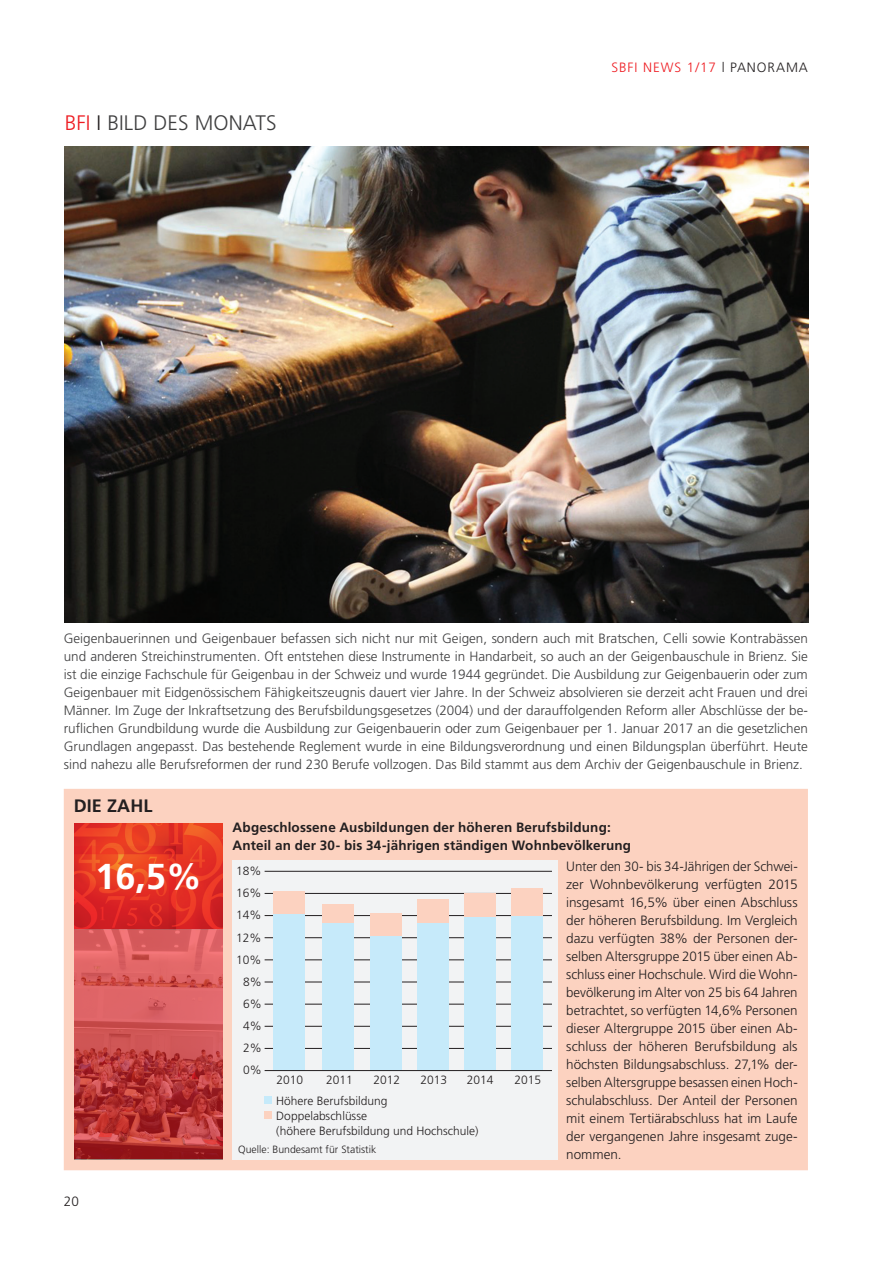
<style>
.page{position:relative;width:893px;height:1263px;background:#fff}
.page>*{position:absolute;margin:0;border:0;box-sizing:border-box;transform-origin:0 0}
.t1{font:700 36px "Frutiger LT Std";color:#fff}
.t2{font:300 21px "Frutiger LT Std";letter-spacing:.005em;color:#3e3e3f}
.t3{font:700 18px "Frutiger LT Std";letter-spacing:.005em;color:#231f20}
.t4{font:300 13.5px/18px "Frutiger LT Std";color:#3e3e3f;text-align:justify}
.t5{font:300 13.5px/18px "Frutiger LT Std";color:#231f20;text-align:justify}
.t6{font:700 13.5px/18px "Frutiger LT Std";letter-spacing:.01em;color:#231f20}
.t7{font:300 13.5px "Frutiger LT Std";letter-spacing:.07em;color:#ee1d23}
.t8{font:300 12px/14.5px "Frutiger LT Std";color:#231f20}
.t9{font:300 10.5px "Frutiger LT Std";color:#231f20}
.s1{color:#ee1d23}
.s2{color:#231f20}
</style>
<div class="page">
<img style="left:65px;top:147px;width:744px;height:476px">
<div style="left:65px;top:789px;width:742px;height:380px;background:#fcd2c0"></div>
<div style="left:64px;top:789px;width:744px;height:381px;border:2px solid #fcd2c0"></div>
<img style="left:75px;top:823px;width:148px;height:337px">
<div style="left:232px;top:860px;width:326px;height:300px;background:#f2f3f4"></div>
<hr style="left:265px;top:871px;width:287px;height:1px;background:#231f20">
<hr style="left:265px;top:893px;width:287px;height:1px;background:#231f20">
<hr style="left:265px;top:915px;width:287px;height:1px;background:#231f20">
<hr style="left:265px;top:937px;width:287px;height:1px;background:#231f20">
<hr style="left:265px;top:959px;width:287px;height:1px;background:#231f20">
<hr style="left:265px;top:982px;width:287px;height:1px;background:#231f20">
<hr style="left:265px;top:1004px;width:287px;height:1px;background:#231f20">
<hr style="left:265px;top:1026px;width:287px;height:1px;background:#231f20">
<hr style="left:265px;top:1048px;width:287px;height:1px;background:#231f20">
<div style="left:273px;top:913px;width:31px;height:157px;background:#c6eafa"></div>
<div style="left:322px;top:923px;width:32px;height:147px;background:#c6eafa"></div>
<div style="left:370px;top:935px;width:31px;height:135px;background:#c6eafa"></div>
<div style="left:417px;top:922px;width:31px;height:148px;background:#c6eafa"></div>
<div style="left:464px;top:917px;width:32px;height:153px;background:#c6eafa"></div>
<div style="left:511px;top:915px;width:32px;height:155px;background:#c6eafa"></div>
<div style="left:273px;top:891px;width:31px;height:22px;background:#fcd2c0"></div>
<div style="left:322px;top:904px;width:32px;height:19px;background:#fcd2c0"></div>
<div style="left:370px;top:913px;width:31px;height:22px;background:#fcd2c0"></div>
<div style="left:417px;top:899px;width:31px;height:23px;background:#fcd2c0"></div>
<div style="left:464px;top:893px;width:32px;height:24px;background:#fcd2c0"></div>
<div style="left:511px;top:888px;width:31px;height:27px;background:#fcd2c0"></div>
<hr style="left:265px;top:1070px;width:287px;height:1px;background:#231f20">
<div style="left:264px;top:1096px;width:7px;height:8px;background:#c6eafa"></div>
<div style="left:264px;top:1111px;width:8px;height:7px;background:#fcd2c0"></div>
<h2 class="t2" style="left:65px;top:111px;width:213px"><span class="s1">BFI</span> <span class="s2">I</span> BILD DES MONATS</h2>
<p class="t7" style="left:611px;top:60px;width:52px">SBFI News</p>
<p class="t5" style="left:687px;top:59px;width:62px"><span class="s1">1/17</span> l Panorama</p>
<p class="t4" style="left:64px;top:630px;width:746px">Geigenbauerinnen und Geigenbauer befassen sich nicht nur mit Geigen, sondern auch mit Bratschen, Celli sowie Kontrabässen und anderen Streichinstrumenten. Oft entstehen diese Instrumente in Handarbeit, so auch an der Geigenbauschule in Brienz. Sie ist die einzige Fachschule für Geigenbau in der Schweiz und wurde 1944 gegründet. Die Ausbildung zur Geigenbauerin oder zum Geigenbauer mit Eidgenössischem Fähigkeitszeugnis dauert vier Jahre. In der Schweiz absolvieren sie derzeit acht Frauen und drei Männer. Im Zuge der Inkraftsetzung des Berufsbildungsgesetzes (2004) und der darauffolgenden Reform aller Abschlüsse der be&shy;ruflichen Grundbildung wurde die Ausbildung zur Geigenbauerin oder zum Geigenbauer per 1. Januar 2017 an die gesetzlichen Grundlagen angepasst. Das bestehende Reglement wurde in eine Bildungsverordnung und einen Bildungsplan überführt. Heute sind nahezu alle Berufsreformen der rund 230 Berufe vollzogen. Das Bild stammt aus dem Archiv der Geigenbauschule in Brienz.</p>
<h3 class="t3" style="left:74px;top:795px;width:80px">DIE ZAHL</h3>
<p class="t6" style="left:233px;top:819px;width:400px">Abgeschlossene Ausbildungen der höheren Berufsbildung:<br>Anteil an der 30- bis 34-jährigen ständigen Wohnbevölkerung</p>
<p class="t5" style="left:64px;top:1193px;width:17px">20</p>
<h1 class="t1" style="left:95px;top:856px;width:109px">16,5%</h1>
<p class="t5" style="left:566px;top:857px;width:233px">Unter den 30- bis 34-Jährigen der Schwei&shy;zer Wohnbevölkerung verfügten 2015 insgesamt 16,5% über einen Abschluss der höheren Berufsbildung. Im Vergleich dazu verfügten 38% der Personen der&shy;selben Altersgruppe 2015 über einen Ab&shy;schluss einer Hochschule. Wird die Wohn&shy;bevölkerung im Alter von 25 bis 64 Jahren betrachtet, so verfügten 14,6% Personen dieser Altergruppe 2015 über einen Ab&shy;schluss der höheren Berufsbildung als höchsten Bildungsabschluss. 27,1% der&shy;selben Altersgruppe besassen einen Hoch&shy;schulabschluss. Der Anteil der Personen mit einem Tertiärabschluss hat im Laufe der vergangenen Jahre insgesamt zuge&shy;nommen.</p>
<p class="t8" style="left:236px;top:864px;width:27px">18%</p>
<p class="t8" style="left:236px;top:886px;width:27px">16%</p>
<p class="t8" style="left:236px;top:908px;width:27px">14%</p>
<p class="t8" style="left:236px;top:930px;width:27px">12%</p>
<p class="t8" style="left:236px;top:952px;width:27px">10%</p>
<p class="t8" style="left:243px;top:974px;width:20px">8%</p>
<p class="t8" style="left:243px;top:997px;width:20px">6%</p>
<p class="t8" style="left:243px;top:1019px;width:20px">4%</p>
<p class="t8" style="left:243px;top:1041px;width:20px">2%</p>
<p class="t8" style="left:243px;top:1063px;width:20px">0%</p>
<p class="t8" style="left:277px;top:1073px;width:28px">2010</p>
<p class="t8" style="left:326px;top:1073px;width:28px">2011</p>
<p class="t8" style="left:373px;top:1073px;width:28px">2012</p>
<p class="t8" style="left:420px;top:1073px;width:28px">2013</p>
<p class="t8" style="left:467px;top:1073px;width:28px">2014</p>
<p class="t8" style="left:515px;top:1073px;width:28px">2015</p>
<p class="t8" style="left:276px;top:1094px;width:204px">Höhere Berufsbildung<br>Doppelabschlüsse<br>(höhere Berufsbildung und Hochschule)</p>
<p class="t9" style="left:238px;top:1144px;width:140px">Quelle: Bundesamt für Statistik</p>
</div>
